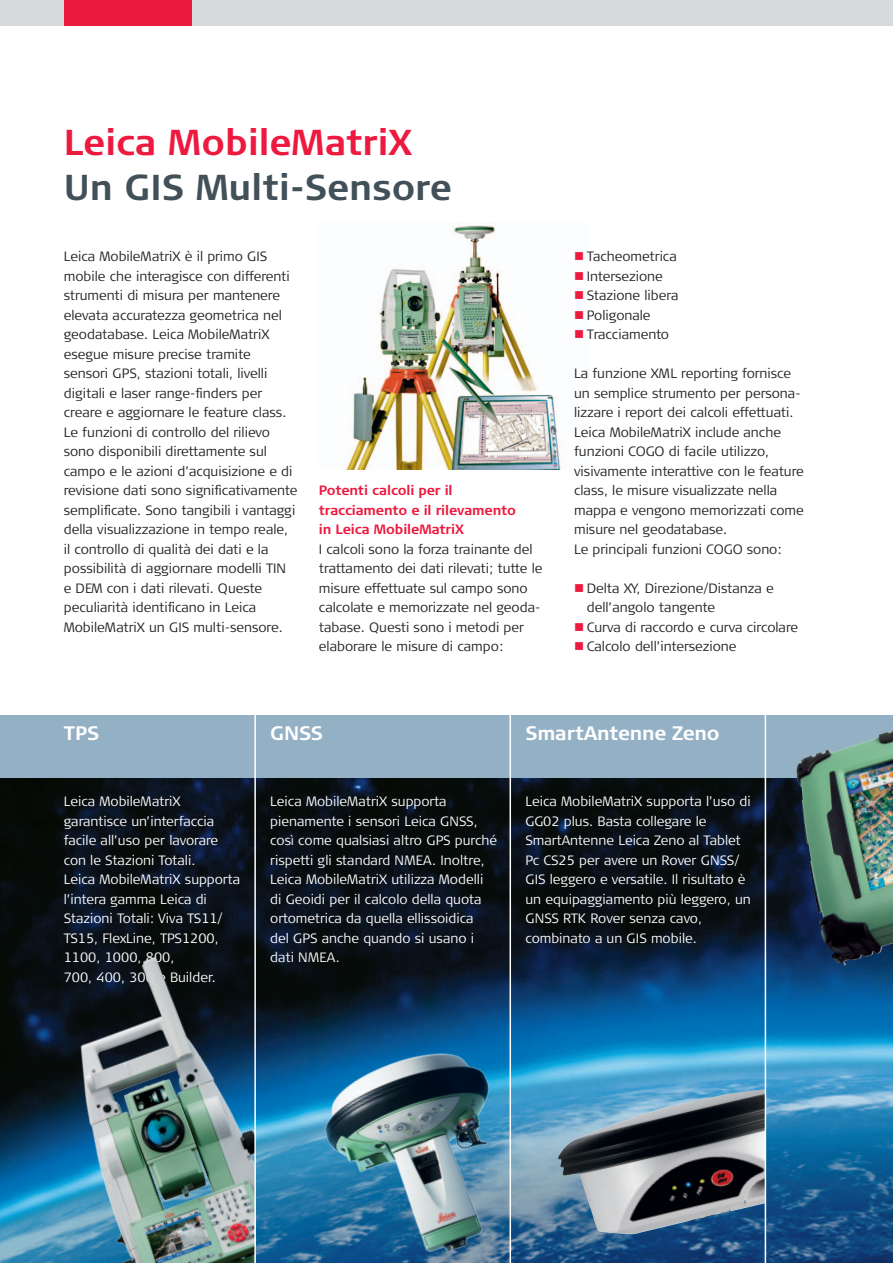
<style>
.page{position:relative;width:893px;height:1263px;background:#fff}
.page>*{position:absolute;margin:0;border:0;box-sizing:border-box;transform-origin:0 0}
.t1{font:700 36px "Signa Column";color:#425159}
.t2{font:700 36px "Signa Column";color:#ed1a40}
.t3{font:700 19.5px "Signa Column";letter-spacing:-.01em;color:#fff}
.t4{font:300 13.5px/19.5px "Signa Column";color:#231f20}
.t5{font:300 13.5px/19.5px "Signa Column";color:#fff}
.t6{font:700 13.5px/19.5px "Signa Column";letter-spacing:-.01em;color:#ed1a40}
.s1{color:#ed1a40}
</style>
<div class="page">
<div style="left:0;top:0;width:893px;height:26px;background:#d8d9db"></div>
<div style="left:64px;top:0;width:127px;height:26px;background:#ed1a40"></div>
<img style="left:346px;top:223px;width:215px;height:246px">
<div style="left:0;top:715px;width:893px;height:64px;background:#94b0c4"></div>
<img style="left:0;top:779px;width:893px;height:484px">
<img style="left:298px;top:1016px;width:214px;height:247px">
<img style="left:1px;top:928px;width:253px;height:335px">
<img style="left:557px;top:1089px;width:208px;height:145px">
<img style="left:796px;top:730px;width:97px;height:235px">
<hr style="left:254px;top:715px;width:2px;height:548px;background:#fff">
<hr style="left:509px;top:714px;width:2px;height:549px;background:#fff">
<hr style="left:765px;top:715px;width:1px;height:548px;background:#fff">
<h1 class="t2" style="left:64px;top:122px;width:350px">Leica MobileMatriX</h1>
<h1 class="t1" style="left:64px;top:167px;width:390px">Un GIS Multi-Sensore</h1>
<p class="t4" style="left:64px;top:247px;width:235px">Leica MobileMatriX è il primo GIS mobile che interagisce con differenti strumenti di misura per mantenere elevata accuratezza geometrica nel geodatabase. Leica MobileMatriX esegue misure precise tramite sensori GPS, stazioni totali, livelli digitali e laser range-finders per creare e aggiornare le feature class.<br>Le funzioni di controllo del rilievo sono disponibili direttamente sul campo e le azioni d’acquisizione e di revisione dati sono significativamente semplificate. Sono tangibili i vantaggi della visualizzazione in tempo reale, il controllo di qualità dei dati e la possibilità di aggiornare modelli TIN<br>e DEM con i dati rilevati. Queste peculiarità identificano in Leica MobileMatriX un GIS multi-sensore.</p>
<p class="t6" style="left:319px;top:481px;width:199px">Potenti calcoli per il tracciamento e il rilevamento in Leica MobileMatriX</p>
<p class="t4" style="left:319px;top:539px;width:225px">I calcoli sono la forza trainante del trattamento dei dati rilevati; tutte le misure effettuate sul campo sono calcolate e memorizzate nel geoda&shy;tabase. Questi sono i metodi per elaborare le misure di campo:</p>
<p class="t4" style="left:574px;top:247px;width:104px"><span class="s1">■</span> Tacheometrica</p>
<p class="t4" style="left:574px;top:266px;width:90px"><span class="s1">■</span> Intersezione</p>
<p class="t4" style="left:574px;top:286px;width:106px"><span class="s1">■</span> Stazione libera</p>
<p class="t4" style="left:574px;top:305px;width:78px"><span class="s1">■</span> Poligonale</p>
<p class="t4" style="left:574px;top:325px;width:97px"><span class="s1">■</span> Tracciamento</p>
<p class="t4" style="left:574px;top:364px;width:231px">La funzione XML reporting fornisce un semplice strumento per persona&shy;lizzare i report dei calcoli effettuati.<br>Leica MobileMatriX include anche funzioni COGO di facile utilizzo, visivamente interattive con le feature class, le misure visualizzate nella mappa e vengono memorizzati come misure nel geodatabase.<br>Le principali funzioni COGO sono:</p>
<p class="t4" style="left:587px;top:578px;width:188px;text-indent:-13px"><span class="s1">■</span> Delta XY, Direzione/Distanza e dell’angolo tangente</p>
<p class="t4" style="left:574px;top:617px;width:226px"><span class="s1">■</span> Curva di raccordo e curva circolare</p>
<p class="t4" style="left:574px;top:637px;width:164px"><span class="s1">■</span> Calcolo dell’intersezione</p>
<h2 class="t3" style="left:64px;top:722px;width:37px">TPS</h2>
<p class="t5" style="left:64px;top:792px;width:178px">Leica MobileMatriX garantisce un’interfaccia facile all’uso per lavorare con le Stazioni Totali.<br>Leica MobileMatriX supporta l’intera gamma Leica di<br>Stazioni Totali: Viva TS11/<br>TS15, FlexLine, TPS1200,<br>1100, 1000, 800,<br>700, 400, 300 e Builder.</p>
<h2 class="t3" style="left:270px;top:722px;width:54px">GNSS</h2>
<p class="t5" style="left:270px;top:792px;width:228px">Leica MobileMatriX supporta pienamente i sensori Leica GNSS, così come qualsiasi altro GPS purché rispetti gli standard NMEA. Inoltre,<br>Leica MobileMatriX utilizza Modelli di Geoidi per il calcolo della quota ortometrica da quella ellissoidica<br>del GPS anche quando si usano i dati NMEA.</p>
<h2 class="t3" style="left:525px;top:722px;width:196px">SmartAntenne Zeno</h2>
<p class="t5" style="left:525px;top:792px;width:227px">Leica MobileMatriX supporta l’uso di<br>GG02 plus. Basta collegare le<br>SmartAntenne Leica Zeno al Tablet<br>Pc CS25 per avere un Rover GNSS/<br>GIS leggero e versatile. Il risultato è un equipaggiamento più leggero, un<br>GNSS RTK Rover senza cavo, combinato a un GIS mobile.</p>
</div>
